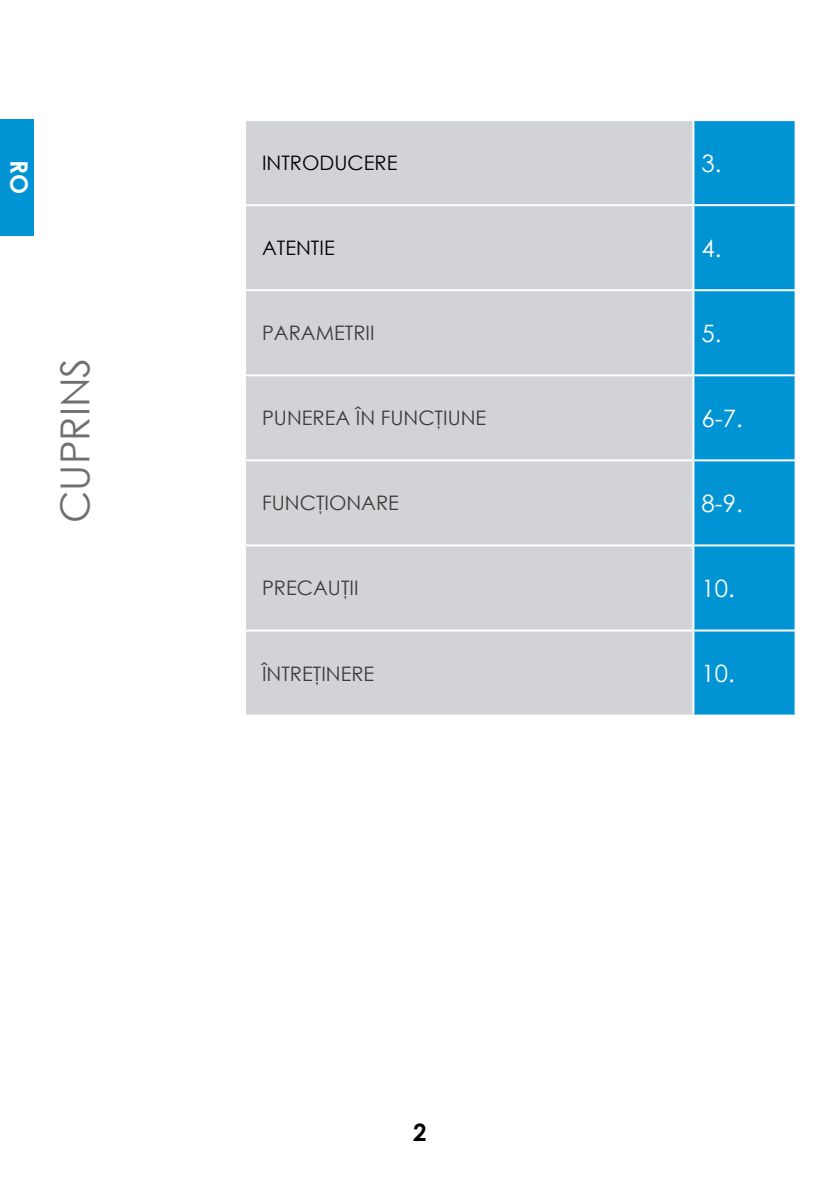
<style>
.page{position:relative;width:840px;height:1191px;background:#fff}
.page>*{position:absolute;margin:0;border:0;box-sizing:border-box;transform-origin:0 0}
.t1{font:40px "Century Gothic";color:#706f6f}
.t2{font:24px "Century Gothic";color:#fff}
.t3{font:700 24px "Century Gothic";color:#fff}
.t4{font:700 24px "Century Gothic";color:#000}
.t5{font:20px "Century Gothic";color:#3c3c3b}
.t6{font:20px "Century Gothic";color:#000}
</style>
<div class="page">
<div style="left:0;top:119px;width:34px;height:116px;background:#0094d5"></div>
<div style="left:246px;top:121px;width:446px;height:593px;background:#d2d3d7"></div>
<div style="left:694px;top:121px;width:100px;height:593px;background:#0094d4"></div>
<hr style="left:244px;top:204px;width:449px;height:2px;background:#fff">
<hr style="left:693px;top:204px;width:103px;height:2px;background:#fff">
<hr style="left:244px;top:289px;width:449px;height:2px;background:#fff">
<hr style="left:693px;top:289px;width:103px;height:2px;background:#fff">
<hr style="left:244px;top:374px;width:449px;height:2px;background:#fff">
<hr style="left:693px;top:374px;width:103px;height:2px;background:#fff">
<hr style="left:244px;top:459px;width:449px;height:2px;background:#fff">
<hr style="left:693px;top:459px;width:103px;height:2px;background:#fff">
<hr style="left:244px;top:544px;width:449px;height:2px;background:#fff">
<hr style="left:693px;top:544px;width:103px;height:2px;background:#fff">
<hr style="left:244px;top:629px;width:449px;height:2px;background:#fff">
<hr style="left:693px;top:629px;width:103px;height:2px;background:#fff">
<p class="t3" style="left:37px;top:160px;width:36px;rotate:90deg">RO</p>
<h1 class="t1" style="left:47px;top:523px;width:167px;rotate:-90deg">CUPRINS</h1>
<p class="t6" style="left:262px;top:149px;width:137px">INTRODUCERE</p>
<p class="t2" style="left:701px;top:146px;width:21px">3.</p>
<p class="t6" style="left:262px;top:234px;width:74px">ATENTIE</p>
<p class="t2" style="left:701px;top:231px;width:21px">4.</p>
<p class="t5" style="left:262px;top:319px;width:114px">PARAMETRII</p>
<p class="t2" style="left:701px;top:316px;width:21px">5.</p>
<p class="t5" style="left:262px;top:404px;width:226px">PUNEREA ÎN FUNCŢIUNE</p>
<p class="t2" style="left:701px;top:401px;width:43px">6-7.</p>
<p class="t5" style="left:262px;top:489px;width:138px">FUNCŢIONARE</p>
<p class="t2" style="left:701px;top:486px;width:43px">8-9.</p>
<p class="t5" style="left:262px;top:574px;width:98px">PRECAUŢII</p>
<p class="t2" style="left:701px;top:571px;width:35px">10.</p>
<p class="t5" style="left:262px;top:659px;width:114px">ÎNTREŢINERE</p>
<p class="t2" style="left:701px;top:656px;width:35px">10.</p>
<p class="t4" style="left:413px;top:1114px;width:15px">2</p>
</div>
